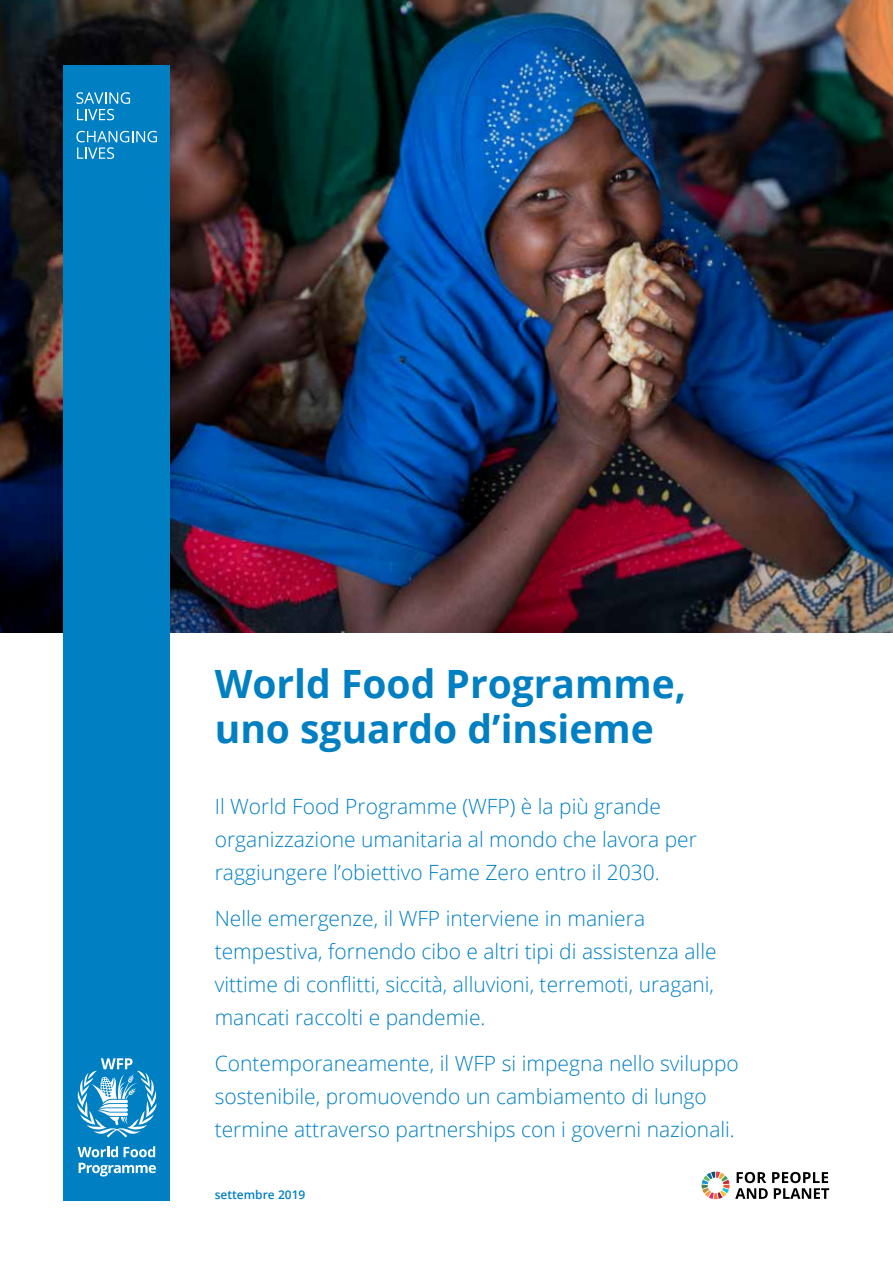
<style>
.page{position:relative;width:893px;height:1263px;background:#fff}
.page>*{position:absolute;margin:0;border:0;box-sizing:border-box;transform-origin:0 0}
.t1{font:700 39px/45px "Open Sans";color:#0080c3}
.t2{font:300 21px/33px "Open Sans";color:#0080c3}
.t3{font:600 12px "Open Sans";color:#0080c3}
</style>
<div class="page">
<img style="left:0;top:0;width:893px;height:633px">
<div style="left:64px;top:65px;width:106px;height:1135px;background:#0080c3"></div>
<svg style="left:79px;top:1163px;width:77px;height:13px"></svg>
<svg style="left:78px;top:1146px;width:40px;height:11px"></svg>
<svg style="left:124px;top:1146px;width:31px;height:11px"></svg>
<svg style="left:77px;top:1058px;width:80px;height:79px"></svg>
<svg style="left:76px;top:92px;width:54px;height:28px"></svg>
<svg style="left:76px;top:131px;width:81px;height:28px"></svg>
<svg style="left:735px;top:1172px;width:94px;height:27px"></svg>
<svg style="left:702px;top:1171px;width:27px;height:28px"></svg>
<h1 class="t1" style="left:215px;top:660px;width:473px">World Food Programme, uno sguardo d’insieme</h1>
<p class="t2" style="left:215px;top:789px;width:484px">Il World Food Programme (WFP) è la più grande organizzazione umanitaria al mondo che lavora per raggiungere l’obiettivo Fame Zero entro il 2030.</p>
<p class="t2" style="left:215px;top:901px;width:503px">Nelle emergenze, il WFP interviene in maniera tempestiva, fornendo cibo e altri tipi di assistenza alle vittime di conflitti, siccità, alluvioni, terremoti, uragani, mancati raccolti e pandemie.</p>
<p class="t2" style="left:215px;top:1046px;width:526px">Contemporaneamente, il WFP si impegna nello sviluppo sostenibile, promuovendo un cambiamento di lungo termine attraverso partnerships con i governi nazionali.</p>
<p class="t3" style="left:215px;top:1186px;width:92px">settembre 2019</p>
</div>
